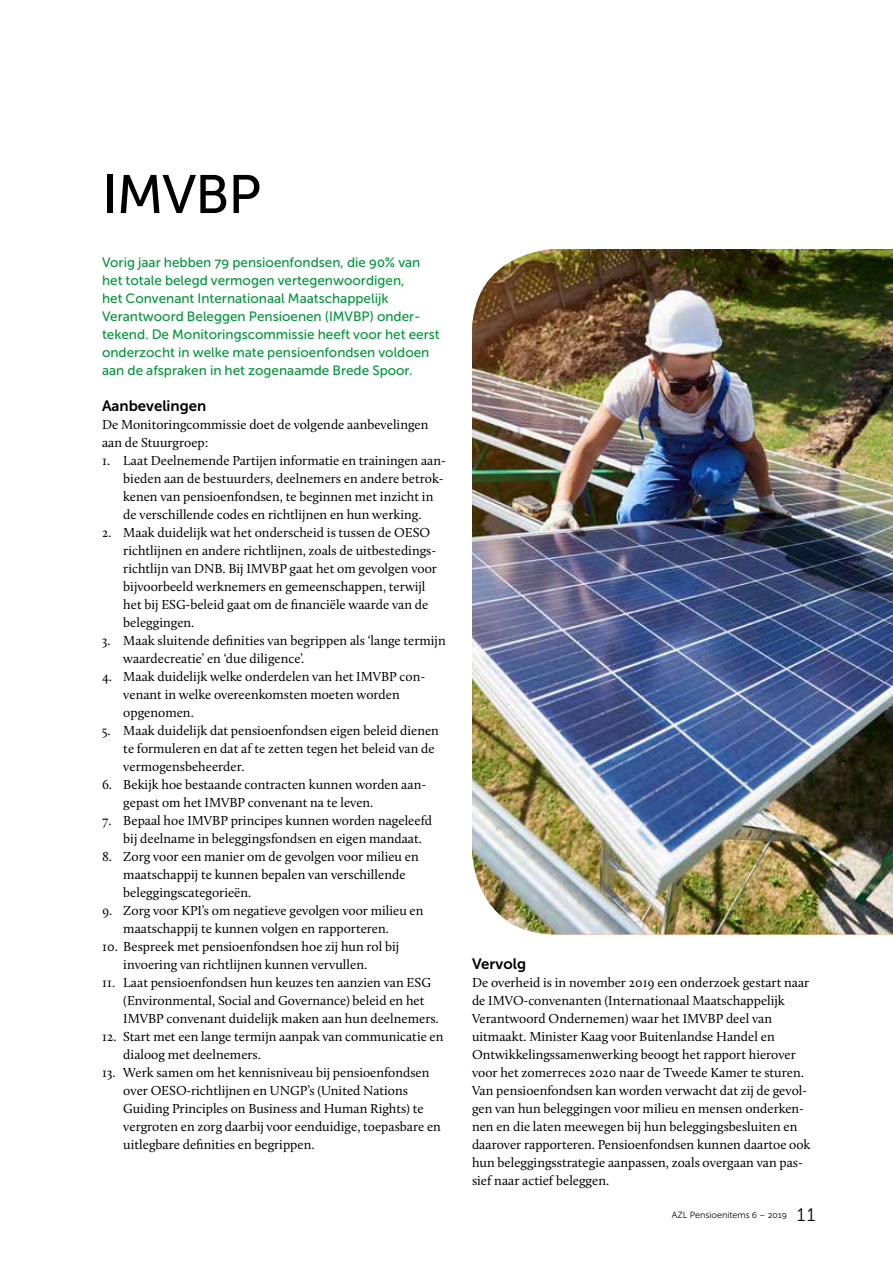
<style>
.page{position:relative;width:893px;height:1263px;background:#fff}
.page>*{position:absolute;margin:0;border:0;box-sizing:border-box;transform-origin:0 0}
.t1{font:54px "Museo Sans 500";letter-spacing:-.02em;color:#000}
.t2{font:15px "Museo Sans 700";color:#000}
.t3{font:13.5px/18px "Calluna";color:#000}
.t4{font:13.5px/18px "Museo Sans 500";color:#00963a}
.t5{font:9px "Museo Sans 300";color:#000}
.s1{font-size:18px}
</style>
<div class="page">
<img style="left:472px;top:249px;width:421px;height:685px">
<h1 class="t1" style="left:102px;top:165px;width:161px">IMVBP</h1>
<p class="t4" style="left:102px;top:253px;width:339px">Vorig jaar hebben 79 pensioenfondsen, die 90% van het totale belegd vermogen vertegenwoordigen,<br>het Convenant Internationaal Maatschappelijk Verantwoord Beleggen Pensioenen (IMVBP) onder&shy;tekend. De Monitoringscommissie heeft voor het eerst onderzocht in welke mate pensioenfondsen voldoen aan de afspraken in het zogenaamde Brede Spoor.</p>
<p class="t2" style="left:102px;top:397px;width:106px">Aanbevelingen</p>
<p class="t3" style="left:102px;top:415px;width:328px">De Monitoringcommissie doet de volgende aanbevelingen aan de Stuurgroep:</p>
<p class="t3" style="left:123px;top:451px;width:324px;text-indent:-21px">1. Laat Deelnemende Partijen informatie en trainingen aan&shy;bieden aan de bestuurders, deelnemers en andere betrok&shy;kenen van pensioenfondsen, te beginnen met inzicht in de verschillende codes en richtlijnen en hun werking.</p>
<p class="t3" style="left:123px;top:523px;width:315px;text-indent:-21px">2. Maak duidelijk wat het onderscheid is tussen de OESO richtlijnen en andere richtlijnen, zoals de uitbestedings&shy;richtlijn van DNB. Bij IMVBP gaat het om gevolgen voor bijvoorbeeld werknemers en gemeenschappen, terwijl het bij ESG-beleid gaat om de financiële waarde van de beleggingen.</p>
<p class="t3" style="left:123px;top:631px;width:324px;text-indent:-21px">3. Maak sluitende definities van begrippen als ‘lange termijn waardecreatie’ en ‘due diligence’.</p>
<p class="t3" style="left:123px;top:667px;width:303px;text-indent:-21px">4. Maak duidelijk welke onderdelen van het IMVBP con&shy;venant in welke overeenkomsten moeten worden opgenomen.</p>
<p class="t3" style="left:123px;top:721px;width:317px;text-indent:-21px">5. Maak duidelijk dat pensioenfondsen eigen beleid dienen te formuleren en dat af te zetten tegen het beleid van de vermogensbeheerder.</p>
<p class="t3" style="left:123px;top:775px;width:303px;text-indent:-21px">6. Bekijk hoe bestaande contracten kunnen worden aan&shy;gepast om het IMVBP convenant na te leven.</p>
<p class="t3" style="left:123px;top:811px;width:310px;text-indent:-21px">7. Bepaal hoe IMVBP principes kunnen worden nageleefd bij deelname in beleggingsfondsen en eigen mandaat.</p>
<p class="t3" style="left:123px;top:847px;width:297px;text-indent:-21px">8. Zorg voor een manier om de gevolgen voor milieu en maatschappij te kunnen bepalen van verschillende beleggingscategorieën.</p>
<p class="t3" style="left:123px;top:901px;width:302px;text-indent:-21px">9. Zorg voor KPI’s om negatieve gevolgen voor milieu en maatschappij te kunnen volgen en rapporteren.</p>
<p class="t3" style="left:123px;top:937px;width:277px;text-indent:-21px">10. Bespreek met pensioenfondsen hoe zij hun rol bij invoering van richtlijnen kunnen vervullen.</p>
<p class="t3" style="left:123px;top:973px;width:317px;text-indent:-21px">11. Laat pensioenfondsen hun keuzes ten aanzien van ESG (Environmental, Social and Governance) beleid en het<br>IMVBP convenant duidelijk maken aan hun deelnemers.</p>
<p class="t3" style="left:123px;top:1027px;width:322px;text-indent:-21px">12. Start met een lange termijn aanpak van communicatie en dialoog met deelnemers.</p>
<p class="t3" style="left:123px;top:1063px;width:319px;text-indent:-21px">13. Werk samen om het kennisniveau bij pensioenfondsen over OESO-richtlijnen en UNGP’s (United Nations Guiding Principles on Business and Human Rights) te vergroten en zorg daarbij voor eenduidige, toepasbare en uitlegbare definities en begrippen.</p>
<p class="t2" style="left:472px;top:955px;width:56px">Vervolg</p>
<p class="t3" style="left:472px;top:973px;width:340px">De overheid is in november 2019 een onderzoek gestart naar de IMVO-convenanten (Internationaal Maatschappelijk Verantwoord Ondernemen) waar het IMVBP deel van uitmaakt. Minister Kaag voor Buitenlandse Handel en Ontwikkelingssamenwerking beoogt het rapport hierover voor het zomerreces 2020 naar de Tweede Kamer te sturen.<br>Van pensioenfondsen kan worden verwacht dat zij de gevol&shy;gen van hun beleggingen voor milieu en mensen onderken&shy;nen en die laten meewegen bij hun beleggingsbesluiten en daarover rapporteren. Pensioenfondsen kunnen daartoe ook hun beleggingsstrategie aanpassen, zoals overgaan van pas&shy;sief naar actief beleggen.</p>
<p class="t5" style="left:672px;top:1210px;width:146px">AZL Pensioenitems 6 – 2019 <span class="s1">11</span></p>
</div>
